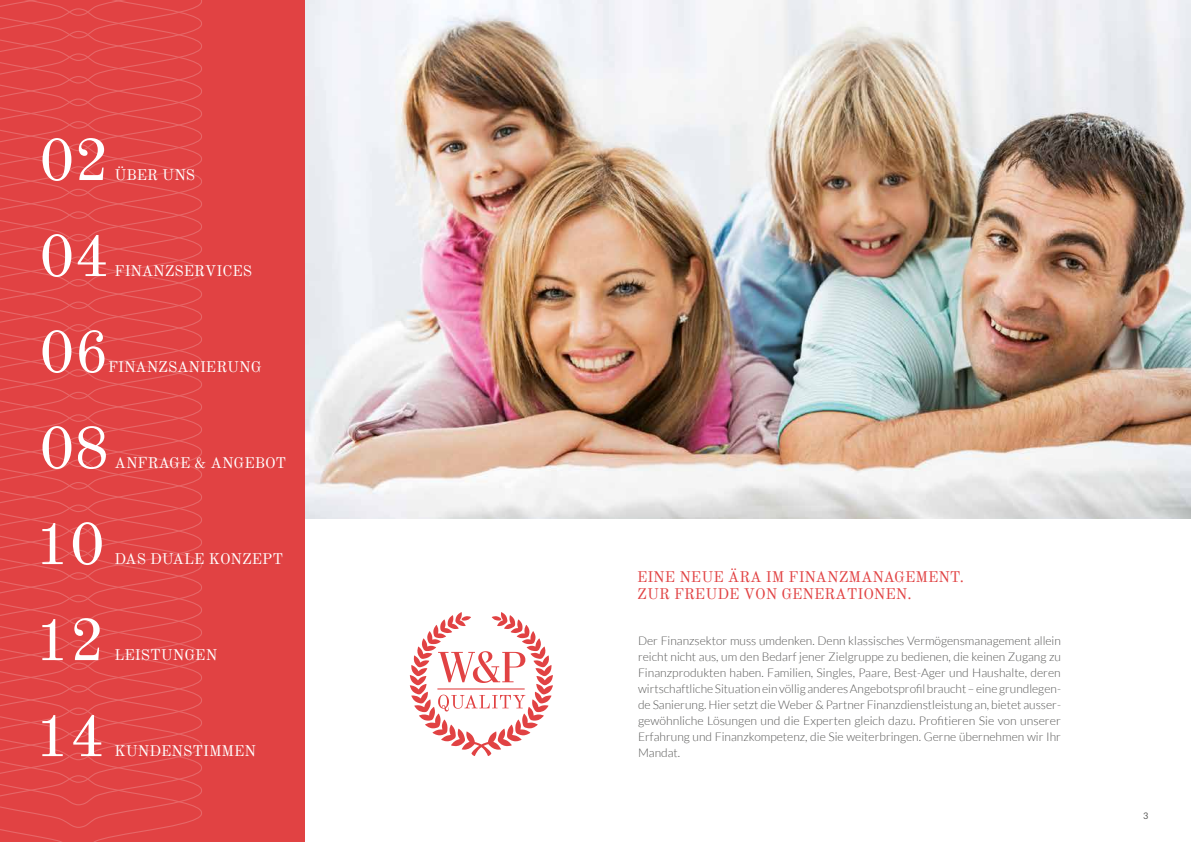
<style>
.page{position:relative;width:1191px;height:842px;background:#fff}
.page>*{position:absolute;margin:0;border:0;box-sizing:border-box;transform-origin:0 0}
.t1{font:59.9px "Old Standard TT";color:#fff}
.t2{font:15px "Old Standard TT";color:#fff}
.t3{font:15px/17px "Old Standard TT";color:#e14243}
.t4{font:300 12px/16px "Lato";color:#575756;text-align:justify}
.t5{font:9px "Lato";color:#575756}
</style>
<div class="page">
<img style="left:305px;top:0;width:886px;height:519px">
<div style="left:0;top:0;width:305px;height:842px;background:#e14243"></div>
<svg style="left:0;top:0;width:202px;height:842px"></svg>
<svg style="left:410px;top:612px;width:143px;height:144px"></svg>
<h1 class="t1" style="left:40px;top:123px;width:71px">02</h1>
<p class="t2" style="left:115px;top:166px;width:82px">ÜBER UNS</p>
<h1 class="t1" style="left:40px;top:219px;width:71px">04</h1>
<p class="t2" style="left:115px;top:262px;width:139px">FINANZSERVICES</p>
<h1 class="t1" style="left:40px;top:315px;width:71px">06</h1>
<p class="t2" style="left:108px;top:358px;width:155px">FINANZSANIERUNG</p>
<h1 class="t1" style="left:40px;top:411px;width:71px">08</h1>
<p class="t2" style="left:115px;top:454px;width:173px">ANFRAGE &amp; ANGEBOT</p>
<h1 class="t1" style="left:35px;top:507px;width:71px">10</h1>
<p class="t2" style="left:115px;top:550px;width:170px">DAS DUALE KONZEPT</p>
<h1 class="t1" style="left:35px;top:603px;width:71px">12</h1>
<p class="t2" style="left:115px;top:646px;width:104px">LEISTUNGEN</p>
<h1 class="t1" style="left:35px;top:699px;width:71px">14</h1>
<p class="t2" style="left:115px;top:742px;width:143px">KUNDENSTIMMEN</p>
<p class="t3" style="left:637px;top:568px;width:328px">EINE NEUE ÄRA IM FINANZMANAGEMENT.<br>ZUR FREUDE VON GENERATIONEN.</p>
<p class="t4" style="left:638px;top:633px;width:424px">Der Finanzsektor muss umdenken. Denn klassisches Vermögensmanagement allein reicht nicht aus, um den Bedarf jener Zielgruppe zu bedienen, die keinen Zugang zu Finanzprodukten haben. Familien, Singles, Paare, Best-Ager und Haushalte, deren wirtschaftliche Situation ein völlig anderes Angebotsprofil braucht – eine grundlegen&shy;de Sanierung. Hier setzt die Weber &amp; Partner Finanzdienstleistung an, bietet ausser&shy;gewöhnliche Lösungen und die Experten gleich dazu. Profitieren Sie von unserer Erfahrung und Finanzkompetenz, die Sie weiterbringen. Gerne übernehmen wir Ihr Mandat.</p>
<p class="t5" style="left:1143px;top:811px;width:7px">3</p>
</div>
